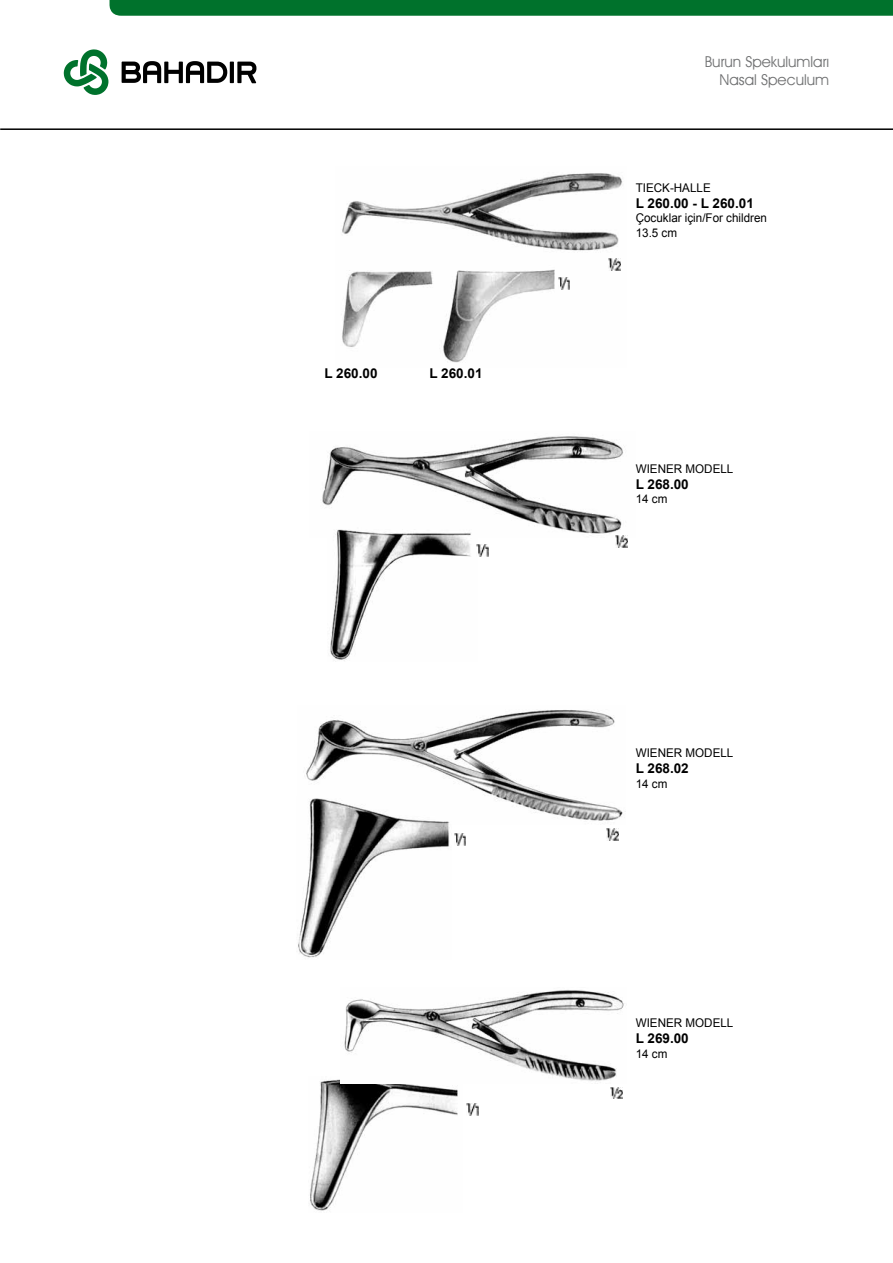
<style>
.page{position:relative;width:893px;height:1263px;background:#fff}
.page>*{position:absolute;margin:0;border:0;box-sizing:border-box;transform-origin:0 0}
.t1{font:15px/18px "Avant Garde IT Cby BT";color:#707172;text-align:right}
.t2{font:700 13.5px "Arial";color:#000}
.t3{font:12px/14.4px "Arial";color:#000}
</style>
<div class="page">
<div style="left:109px;top:0;width:784px;height:16px;background:#00722c"></div>
<svg style="left:64px;top:49px;width:44px;height:46px"></svg>
<svg style="left:122px;top:61px;width:134px;height:22px"></svg>
<hr style="left:0;top:128px;width:893px;height:2px;background:#000">
<img style="left:342px;top:173px;width:280px;height:190px">
<svg style="left:558px;top:277px;width:12px;height:12px"></svg>
<img style="left:322px;top:436px;width:306px;height:100px">
<img style="left:306px;top:710px;width:317px;height:111px">
<img style="left:298px;top:796px;width:153px;height:162px">
<img style="left:327px;top:527px;width:151px;height:134px">
<svg style="left:609px;top:258px;width:12px;height:12px"></svg>
<svg style="left:615px;top:536px;width:12px;height:12px"></svg>
<svg style="left:477px;top:544px;width:11px;height:12px"></svg>
<svg style="left:454px;top:834px;width:12px;height:12px"></svg>
<svg style="left:606px;top:828px;width:13px;height:12px"></svg>
<img style="left:310px;top:1079px;width:148px;height:132px">
<img style="left:341px;top:990px;width:283px;height:94px">
<svg style="left:467px;top:1103px;width:11px;height:12px"></svg>
<svg style="left:610px;top:1087px;width:13px;height:12px"></svg>
<p class="t2" style="left:324px;top:364px;width:55px">L 260.00</p>
<p class="t2" style="left:430px;top:364px;width:55px">L 260.01</p>
<p class="t1" style="left:705px;top:52px;width:126px">Burun Spekulumları<br>Nasal Speculum</p>
<p class="t3" style="left:636px;top:180px;width:77px">TIECK-HALLE</p>
<p class="t2" style="left:636px;top:194px;width:120px">L 260.00 - L 260.01</p>
<p class="t3" style="left:636px;top:211px;width:133px">Çocuklar için/For children<br>13.5 cm</p>
<p class="t3" style="left:636px;top:461px;width:99px">WIENER MODELL</p>
<p class="t2" style="left:636px;top:475px;width:55px">L 268.00</p>
<p class="t3" style="left:636px;top:492px;width:33px">14 cm</p>
<p class="t3" style="left:636px;top:746px;width:99px">WIENER MODELL</p>
<p class="t2" style="left:636px;top:760px;width:55px">L 268.02</p>
<p class="t3" style="left:636px;top:776px;width:33px">14 cm</p>
<p class="t3" style="left:636px;top:1016px;width:99px">WIENER MODELL</p>
<p class="t2" style="left:636px;top:1030px;width:55px">L 269.00</p>
<p class="t3" style="left:636px;top:1046px;width:33px">14 cm</p>
</div>
